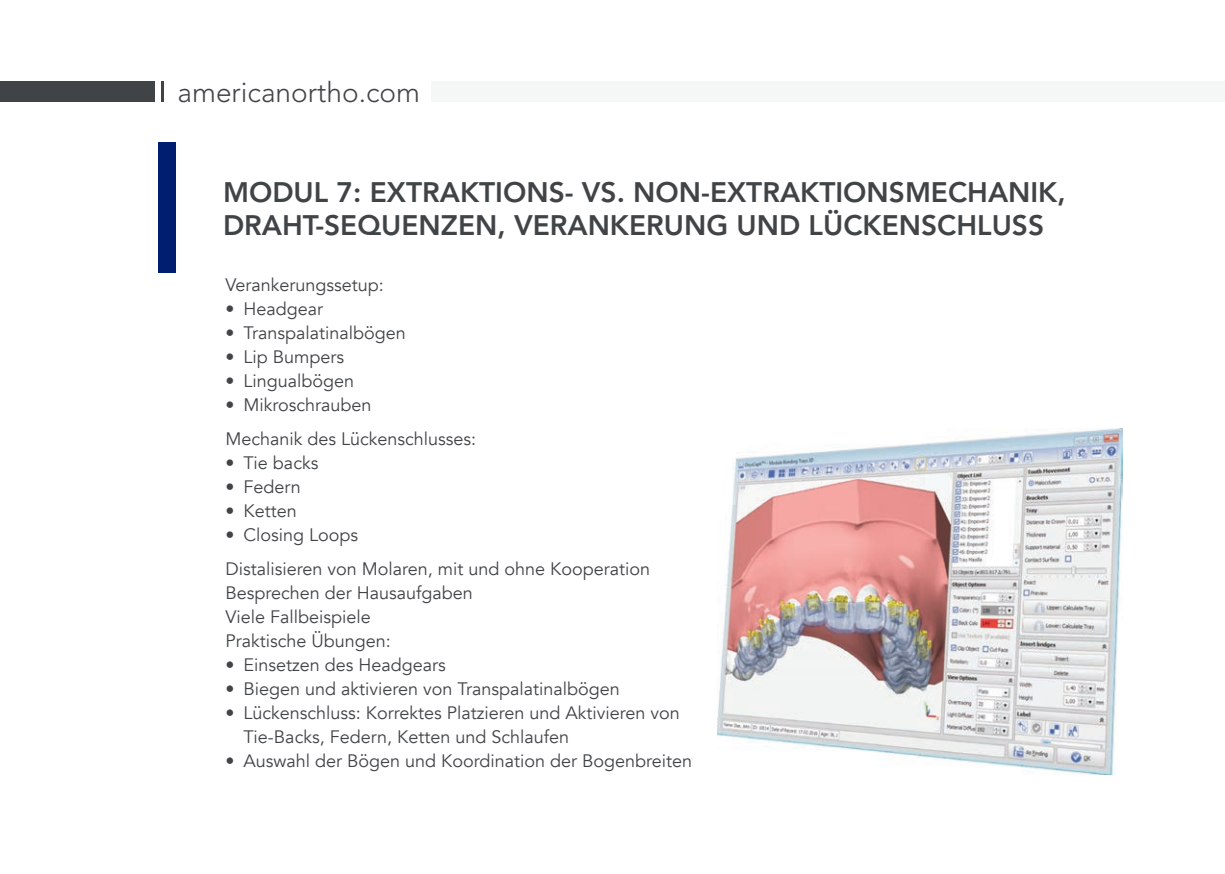
<style>
.page{position:relative;width:1225px;height:874px;background:#fff}
.page>*{position:absolute;margin:0;border:0;box-sizing:border-box;transform-origin:0 0}
.t1{font:800 28px/33.6px "Avenir LT Std";color:#414447}
.t2{font:300 28px "Avenir LT Std";color:#414447}
.t3{font:18px/24px "Avenir";color:#414447}
</style>
<div class="page">
<div style="left:159px;top:142px;width:17px;height:131px;background:#001e70"></div>
<img style="left:717px;top:428px;width:405px;height:346px">
<div style="left:1208px;top:82px;width:17px;height:20px;background:#f5f7f7"></div>
<div style="left:431px;top:82px;width:777px;height:20px;background:#f5f7f7"></div>
<div style="left:0;top:82px;width:154px;height:20px;background:#414447"></div>
<hr style="left:161px;top:82px;width:3px;height:20px;background:#414447">
<h1 class="t2" style="left:178px;top:76px;width:244px">americanortho.com</h1>
<h1 class="t1" style="left:223px;top:175px;width:844px">MODUL 7: EXTRAKTIONS- VS. NON-EXTRAKTIONSMECHANIK,<br>DRAHT-SEQUENZEN, VERANKERUNG UND LÜCKENSCHLUSS</h1>
<p class="t3" style="left:225px;top:273px;width:160px">Verankerungssetup:</p>
<p class="t3" style="left:225px;top:297px;width:99px">• Headgear</p>
<p class="t3" style="left:225px;top:321px;width:182px">• Transpalatinalbögen</p>
<p class="t3" style="left:225px;top:345px;width:120px">• Lip Bumpers</p>
<p class="t3" style="left:225px;top:369px;width:130px">• Lingualbögen</p>
<p class="t3" style="left:225px;top:388px;width:252px;line-height:34px">• Mikroschrauben<br>Mechanik des Lückenschlusses:</p>
<p class="t3" style="left:225px;top:451px;width:94px">• Tie backs</p>
<p class="t3" style="left:225px;top:475px;width:77px">• Federn</p>
<p class="t3" style="left:225px;top:499px;width:73px">• Ketten</p>
<p class="t3" style="left:225px;top:518px;width:426px;line-height:34px">• Closing Loops<br>Distalisieren von Molaren, mit und ohne Kooperation</p>
<p class="t3" style="left:225px;top:581px;width:249px">Besprechen der Hausaufgaben<br>Viele Fallbeispiele<br>Praktische Übungen:</p>
<p class="t3" style="left:225px;top:653px;width:222px">• Einsetzen des Headgears</p>
<p class="t3" style="left:225px;top:677px;width:396px">• Biegen und aktivieren von Transpalatinalbögen</p>
<p class="t3" style="left:243px;top:701px;width:438px;text-indent:-18px">• Lückenschluss: Korrektes Platzieren und Aktivieren von<br>Tie-Backs, Federn, Ketten und Schlaufen</p>
<p class="t3" style="left:225px;top:749px;width:468px">• Auswahl der Bögen und Koordination der Bogenbreiten</p>
</div>
